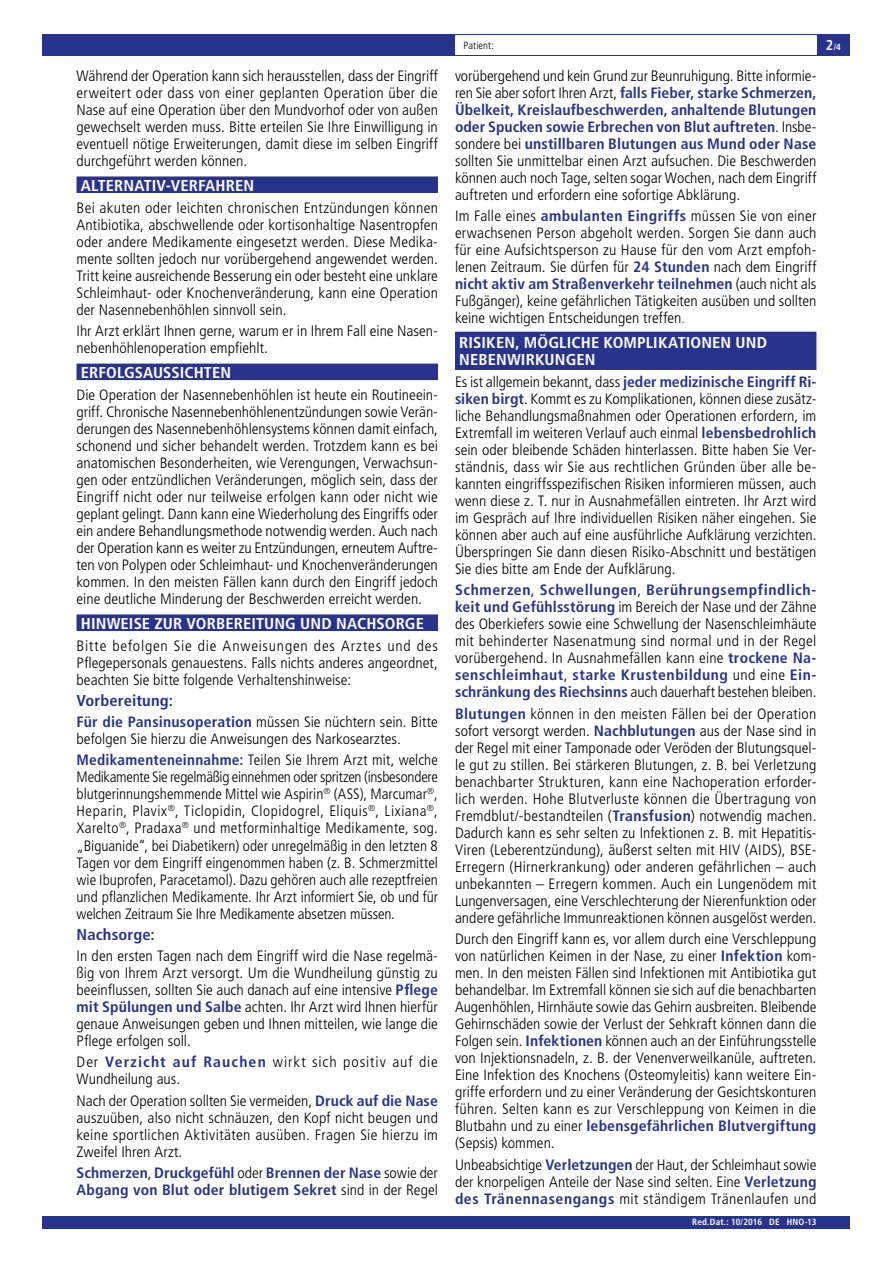
<style>
.page{position:relative;width:893px;height:1263px;background:#fff}
.page>*{position:absolute;margin:0;border:0;box-sizing:border-box;transform-origin:0 0}
.t1{font:700 condensed 15.75px/17px "Frutiger LT Pro";letter-spacing:.005em;color:#fff;scale:1.05 1}
.t2{font:700 condensed 15.75px "Frutiger LT Pro";letter-spacing:.005em;color:#28348b;scale:1.05 1}
.t3{font:300 condensed 15px/17px "Frutiger LT Pro";color:#000;text-align:justify;scale:1.05 1}
.t4{font:300 condensed 15px/17px "Frutiger LT Pro";color:#000;text-align:justify}
.t5{font:700 condensed 15px/17px "Frutiger LT Pro";letter-spacing:.005em;color:#28348b;scale:1.05 1}
.t6{font:300 condensed 15px/17px "Frutiger LT Pro";letter-spacing:.055em;color:#000;scale:1.05 1}
.t7{font:300 condensed 10.5px "Frutiger LT Pro";letter-spacing:.015em;color:#000}
.t8{font:700 condensed 9px "Frutiger LT Pro";letter-spacing:.02em;color:#fff}
.s1{font-weight:700;color:#28348b}
.s2{font-weight:300;color:#000}
.s3{font-size:14.25px}
.s4{color:#009a46}
</style>
<div class="page">
<div style="left:43px;top:1216px;width:807px;height:13px;background:#28348b"></div>
<div style="left:43px;top:34px;width:807px;height:21px;background:#28348b"></div>
<div style="left:455px;top:35px;width:361px;height:19px;background:#fff"></div>
<div style="left:77px;top:176px;width:361px;height:17px;background:#28348b"></div>
<div style="left:77px;top:364px;width:361px;height:16px;background:#28348b"></div>
<div style="left:77px;top:614px;width:361px;height:17px;background:#28348b"></div>
<div style="left:455px;top:332px;width:361px;height:38px;background:#28348b"></div>
<p class="t3" style="left:77px;top:67px;width:346px">Während der Operation kann sich herausstellen, dass der Eingriff erweitert oder dass von einer geplanten Operation über die Nase auf eine Operation über den Mundvorhof oder von außen gewechselt werden muss. Bitte erteilen Sie Ihre Einwilligung in eventuell nötige Erweiterungen, damit diese im selben Eingriff durchgeführt werden können.</p>
<p class="t1" style="left:81px;top:177px;width:167px">ALTERNATIV-VERFAHREN</p>
<p class="t3" style="left:77px;top:199px;width:346px">Bei akuten oder leichten chronischen Entzündungen können Antibiotika, abschwellende oder kortisonhaltige Nasentropfen oder andere Medikamente eingesetzt werden. Diese Medika&shy;mente sollten jedoch nur vorübergehend angewendet werden.<br>Tritt keine ausreichende Besserung ein oder besteht eine unklare Schleimhaut- oder Knochenveränderung, kann eine Operation der Nasennebenhöhlen sinnvoll sein.</p>
<p class="t3" style="left:77px;top:322px;width:346px">Ihr Arzt erklärt Ihnen gerne, warum er in Ihrem Fall eine Nasen&shy;nebenhöhlenoperation empfiehlt.</p>
<p class="t1" style="left:81px;top:364px;width:145px">ERFOLGSAUSSICHTEN</p>
<p class="t3" style="left:77px;top:386px;width:346px">Die Operation der Nasennebenhöhlen ist heute ein Routineein&shy;griff. Chronische Nasennebenhöhlenentzündungen sowie Verän&shy;derungen des Nasennebenhöhlensystems können damit einfach, schonend und sicher behandelt werden. Trotzdem kann es bei anatomischen Besonderheiten, wie Verengungen, Verwachsun&shy;gen oder entzündlichen Veränderungen, möglich sein, dass der Eingriff nicht oder nur teilweise erfolgen kann oder nicht wie geplant gelingt. Dann kann eine Wiederholung des Eingriffs oder ein andere Behandlungsmethode notwendig werden. Auch nach der Operation kann es weiter zu Entzündungen, erneutem Auftre&shy;ten von Polypen oder Schleimhaut- und Knochenveränderungen kommen. In den meisten Fällen kann durch den Eingriff jedoch eine deutliche Minderung der Beschwerden erreicht werden.</p>
<p class="t1" style="left:81px;top:615px;width:328px">HINWEISE ZUR VORBEREITUNG UND NACHSORGE</p>
<p class="t3" style="left:77px;top:637px;width:346px">Bitte befolgen Sie die Anweisungen des Arztes und des Pflegepersonals genauestens. Falls nichts anderes angeordnet, beachten Sie bitte folgende Verhaltenshinweise:</p>
<p class="t2" style="left:77px;top:691px;width:93px">Vorbereitung:</p>
<p class="t3" style="left:77px;top:714px;width:346px"><span class="s1">Für die Pansinusoperation</span> müssen Sie nüchtern sein. Bitte befolgen Sie hierzu die Anweisungen des Narkosearztes.</p>
<p class="t4" style="left:77px;top:752px;width:363px"><span class="s1">Medikamenteneinnahme:</span> Teilen Sie Ihrem Arzt mit, welche Medikamente Sie regelmäßig einnehmen oder spritzen (insbesondere blutgerinnungshemmende Mittel wie Aspirin<sup>®</sup> (ASS), Marcumar<sup>®</sup>, Heparin, Plavix<sup>®</sup>, Ticlopidin, Clopidogrel, Eliquis<sup>®</sup>, Lixiana<sup>®</sup>, Xarelto<sup>®</sup>, Pradaxa<sup>®</sup> und metforminhaltige Medikamente, sog. „Biguanide“, bei Diabetikern) oder unregelmäßig in den letzten 8<br>Tagen vor dem Eingriff eingenommen haben (z. B. Schmerzmittel wie Ibuprofen, Paracetamol). Dazu gehören auch alle rezeptfreien und pflanzlichen Medikamente. Ihr Arzt informiert Sie, ob und für welchen Zeitraum Sie Ihre Medikamente absetzen müssen.</p>
<p class="t2" style="left:77px;top:925px;width:76px">Nachsorge:</p>
<p class="t3" style="left:77px;top:947px;width:346px">In den ersten Tagen nach dem Eingriff wird die Nase regelmä&shy;ßig von Ihrem Arzt versorgt. Um die Wundheilung günstig zu beeinflussen, sollten Sie auch danach auf eine intensive <span class="s1">Pflege mit Spülungen und Salbe</span> achten. Ihr Arzt wird Ihnen hierfür genaue Anweisungen geben und Ihnen mitteilen, wie lange die Pflege erfolgen soll.</p>
<p class="t6" style="left:77px;top:1054px;width:346px">Der <span class="s1">Verzicht auf Rauchen</span> wirkt sich positiv auf die<br>Wundheilung aus.</p>
<p class="t3" style="left:77px;top:1092px;width:346px">Nach der Operation sollten Sie vermeiden, <span class="s1">Druck auf die Nase </span>auszuüben, also nicht schnäuzen, den Kopf nicht beugen und keine sportlichen Aktivitäten ausüben. Fragen Sie hierzu im Zweifel Ihren Arzt.</p>
<p class="t5" style="left:77px;top:1164px;width:346px">Schmerzen<span class="s2">,</span> Druckgefühl <span class="s2">oder</span> Brennen der Nase <span class="s2">sowie der<br></span>Abgang von Blut oder blutigem Sekret <span class="s2">sind in der Regel</span></p>
<p class="t7" style="left:463px;top:39px;width:32px">Patient:</p>
<p class="t8" style="left:826px;top:42px;width:16px"><span class="s3">2</span>/4</p>
<p class="t3" style="left:455px;top:67px;width:346px">vorübergehend und kein Grund zur Beunruhigung. Bitte informie&shy;ren Sie aber sofort Ihren Arzt, <span class="s1">falls Fieber, starke Schmerzen, Übelkeit, Kreislaufbeschwerden, anhaltende Blutungen oder Spucken sowie Erbrechen von Blut auftreten</span>. Insbe&shy;sondere bei <span class="s1">unstillbaren Blutungen aus Mund oder Nase </span>sollten Sie unmittelbar einen Arzt aufsuchen. Die Beschwerden können auch noch Tage, selten sogar Wochen, nach dem Eingriff auftreten und erfordern eine sofortige Abklärung.</p>
<p class="t3" style="left:455px;top:208px;width:346px">Im Falle eines <span class="s1">ambulanten Eingriffs</span> müssen Sie von einer erwachsenen Person abgeholt werden. Sorgen Sie dann auch für eine Aufsichtsperson zu Hause für den vom Arzt empfoh&shy;lenen Zeitraum. Sie dürfen für <span class="s1">24 Stunden</span> nach dem Eingriff <span class="s1">nicht aktiv am Straßenverkehr teilnehmen</span> (auch nicht als Fußgänger), keine gefährlichen Tätigkeiten ausüben und sollten keine wichtigen Entscheidungen treffen<span class="s4">.</span></p>
<p class="t1" style="left:459px;top:334px;width:295px">RISIKEN, MÖGLICHE KOMPLIKATIONEN UND<br>NEBENWIRKUNGEN</p>
<p class="t3" style="left:455px;top:373px;width:346px">Es ist allgemein bekannt, dass <span class="s1">jeder medizinische Eingriff Ri&shy;siken birgt</span>. Kommt es zu Komplikationen, können diese zusätz&shy;liche Behandlungsmaßnahmen oder Operationen erfordern, im Extremfall im weiteren Verlauf auch einmal <span class="s1">lebensbedrohlich </span>sein oder bleibende Schäden hinterlassen. Bitte haben Sie Ver&shy;ständnis, dass wir Sie aus rechtlichen Gründen über alle be&shy;kannten eingriffsspezifischen Risiken informieren müssen, auch wenn diese z. T. nur in Ausnahmefällen eintreten. Ihr Arzt wird im Gespräch auf Ihre individuellen Risiken näher eingehen. Sie können aber auch auf eine ausführliche Aufklärung verzichten.<br>Überspringen Sie dann diesen Risiko-Abschnitt und bestätigen Sie dies bitte am Ende der Aufklärung.</p>
<p class="t3" style="left:455px;top:582px;width:346px"><span class="s1">Schmerzen</span>, <span class="s1">Schwellungen</span>, <span class="s1">Berührungsempfindlich&shy;keit und Gefühlsstörung</span> im Bereich der Nase und der Zähne des Oberkiefers sowie eine Schwellung der Nasenschleimhäute mit behinderter Nasenatmung sind normal und in der Regel vorübergehend. In Ausnahmefällen kann eine <span class="s1">trockene Na&shy;senschleimhaut</span>, <span class="s1">starke Krustenbildung</span> und eine <span class="s1">Ein&shy;schränkung des Riechsinns</span> auch dauerhaft bestehen bleiben.</p>
<p class="t3" style="left:455px;top:705px;width:346px"><span class="s1">Blutungen</span> können in den meisten Fällen bei der Operation sofort versorgt werden. <span class="s1">Nachblutungen</span> aus der Nase sind in der Regel mit einer Tamponade oder Veröden der Blutungsquel&shy;le gut zu stillen. Bei stärkeren Blutungen, z. B. bei Verletzung benachbarter Strukturen, kann eine Nachoperation erforder&shy;lich werden. Hohe Blutverluste können die Übertragung von Fremdblut/-bestandteilen (<span class="s1">Transfusion</span>) notwendig machen.<br>Dadurch kann es sehr selten zu Infektionen z. B. mit Hepatitis-Viren (Leberentzündung), äußerst selten mit HIV (AIDS), BSE-Erregern (Hirnerkrankung) oder anderen gefährlichen – auch unbekannten – Erregern kommen. Auch ein Lungenödem mit Lungenversagen, eine Verschlechterung der Nierenfunktion oder andere gefährliche Immunreaktionen können ausgelöst werden.</p>
<p class="t3" style="left:455px;top:930px;width:346px">Durch den Eingriff kann es, vor allem durch eine Verschleppung von natürlichen Keimen in der Nase, zu einer <span class="s1">Infektion</span> kom&shy;men. In den meisten Fällen sind Infektionen mit Antibiotika gut behandelbar. Im Extremfall können sie sich auf die benachbarten Augenhöhlen, Hirnhäute sowie das Gehirn ausbreiten. Bleibende Gehirnschäden sowie der Verlust der Sehkraft können dann die Folgen sein. <span class="s1">Infektionen</span> können auch an der Einführungsstelle von Injektionsnadeln, z. B. der Venenverweilkanüle, auftreten.<br>Eine Infektion des Knochens (Osteomyleitis) kann weitere Ein&shy;griffe erfordern und zu einer Veränderung der Gesichtskonturen führen. Selten kann es zur Verschleppung von Keimen in die Blutbahn und zu einer <span class="s1">lebensgefährlichen Blutvergiftung </span>(Sepsis) kommen.</p>
<p class="t3" style="left:455px;top:1156px;width:346px">Unbeabsichtige <span class="s1">Verletzungen</span> der Haut, der Schleimhaut sowie der knorpeligen Anteile der Nase sind selten. Eine <span class="s1">Verletzung des Tränennasengangs</span> mit ständigem Tränenlaufen und</p>
<p class="t8" style="left:692px;top:1216px;width:126px">Red.Dat.: 10/2016 DE HNO-13</p>
</div>
